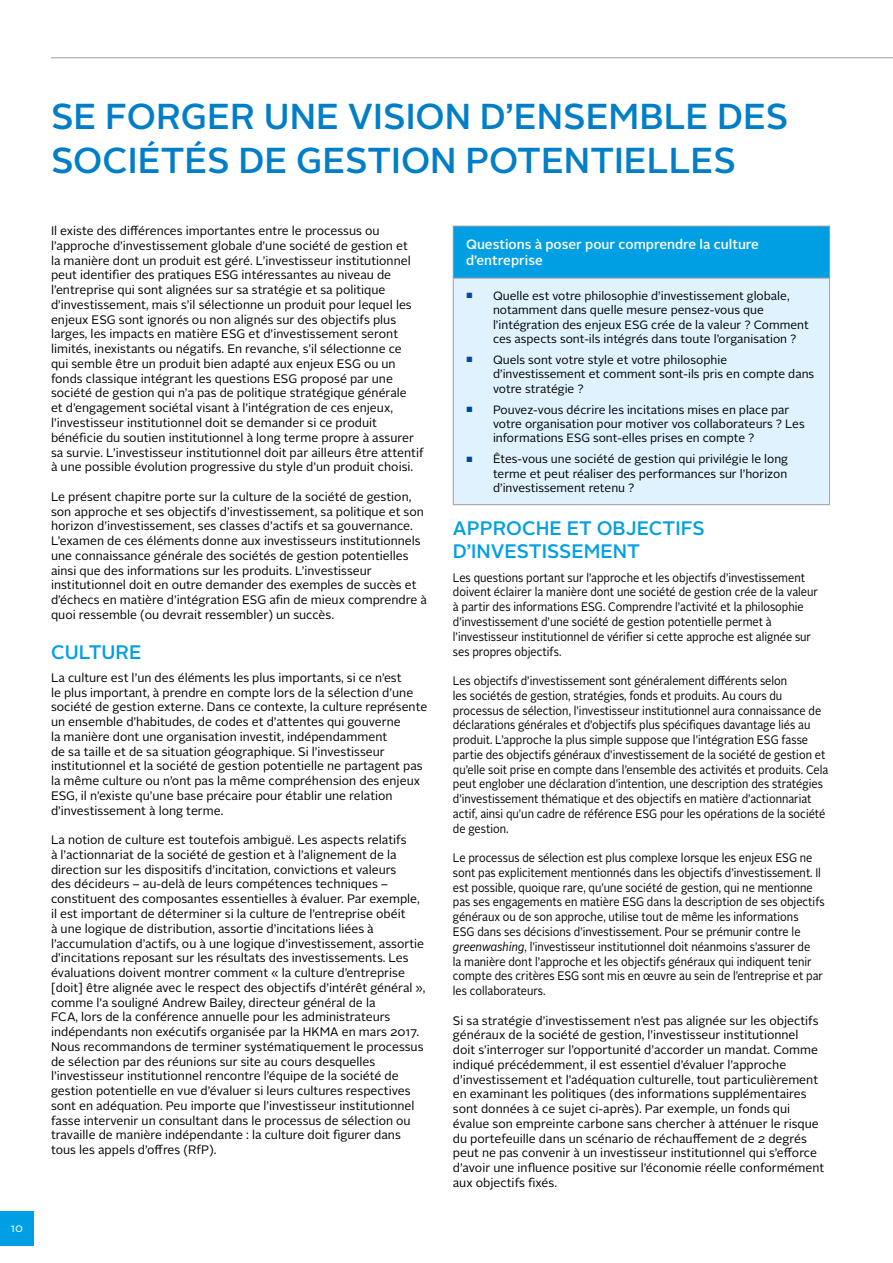
<style>
.page{position:relative;width:893px;height:1263px;background:#fff}
.page>*{position:absolute;margin:0;border:0;box-sizing:border-box;transform-origin:0 0}
._1_Title{font:500 36px/43.2px "Alright Sans";color:#007ec7}
._5_Paragraph_Subtitl{font:500 19.5px/23.4px "Alright Sans";color:#009fe3}
._5_Paragraph_Subtitl-2{font:500 13.5px/16.2px "Alright Sans";color:#fff}
._2_Body{font:12.3px/14.7px "Alright Sans";color:#000}
._2_Body-2{font:12.3px/14.7px "Alright Sans";color:#000;scale:.9 1}
.t1{font:12px/14.4px "Alright Sans";color:#000}
.t2{font:12px "Alright Sans";color:#fff}
.s1{font-size:7.5px;color:#00489a}
.s2{font-style:italic}
</style>
<div class="page">
<hr style="left:51px;top:57px;width:842px;height:1px;background:#9d9d9c">
<div style="left:0;top:1212px;width:34px;height:34px;background:#009fe3"></div>
<div style="left:453px;top:226px;width:377px;height:52px;background:#009fe3"></div>
<div style="left:453px;top:278px;width:377px;height:227px;background:#dff2fd"></div>
<hr style="left:453px;top:226px;width:377px;height:1px;background:#9d9d9c">
<hr style="left:453px;top:226px;width:1px;height:52px;background:#9d9d9c">
<hr style="left:829px;top:226px;width:1px;height:52px;background:#9d9d9c">
<hr style="left:453px;top:278px;width:377px;height:1px;background:#9d9d9c">
<hr style="left:453px;top:278px;width:1px;height:226px;background:#9d9d9c">
<hr style="left:829px;top:278px;width:1px;height:226px;background:#9d9d9c">
<hr style="left:453px;top:504px;width:377px;height:1px;background:#9d9d9c">
<p class="t2" style="left:11px;top:1220px;width:14px">10</p>
<p class="_1_Title" style="left:51px;top:96px;width:739px">SE FORGER UNE VISION D’ENSEMBLE DES<br>SOCIÉTÉS DE GESTION POTENTIELLES</p>
<p class="_2_Body" style="left:51px;top:224px;width:374px">Il existe des différences importantes entre le processus ou l’approche d’investissement globale d’une société de gestion et<br>la manière dont un produit est géré. L’investisseur institutionnel peut identifier des pratiques ESG intéressantes au niveau de l’entreprise qui sont alignées sur sa stratégie et sa politique d’investissement, mais s’il sélectionne un produit pour lequel les enjeux ESG sont ignorés ou non alignés sur des objectifs plus larges, les impacts en matière ESG et d’investissement seront limités, inexistants ou négatifs. En revanche, s’il sélectionne ce<br>qui semble être un produit bien adapté aux enjeux ESG ou un fonds classique intégrant les questions ESG proposé par une société de gestion qui n’a pas de politique stratégique générale<br>et d’engagement sociétal visant à l’intégration de ces enjeux, l’investisseur institutionnel doit se demander si ce produit bénéficie du soutien institutionnel à long terme propre à assurer sa survie. L’investisseur institutionnel doit par ailleurs être attentif à une possible évolution progressive du style d’un produit choisi.</p>
<p class="_2_Body" style="left:51px;top:489px;width:377px">Le présent chapitre porte sur la culture de la société de gestion, son approche et ses objectifs d’investissement, sa politique et son horizon d’investissement, ses classes d’actifs et sa gouvernance.<br>L’examen de ces éléments donne aux investisseurs institutionnels une connaissance générale des sociétés de gestion potentielles ainsi que des informations sur les produits. L’investisseur institutionnel doit en outre demander des exemples de succès et d’échecs en matière d’intégration ESG afin de mieux comprendre à quoi ressemble (ou devrait ressembler) un succès.</p>
<p class="_5_Paragraph_Subtitl" style="left:51px;top:640px;width:92px">CULTURE</p>
<p class="_2_Body" style="left:51px;top:670px;width:378px">La culture est l’un des éléments les plus importants, si ce n’est<br>le plus important, à prendre en compte lors de la sélection d’une société de gestion externe. Dans ce contexte, la culture représente un ensemble d’habitudes, de codes et d’attentes qui gouverne<br>la manière dont une organisation investit, indépendamment<br>de sa taille et de sa situation géographique. Si l’investisseur institutionnel et la société de gestion potentielle ne partagent pas la même culture ou n’ont pas la même compréhension des enjeux ESG, il n’existe qu’une base précaire pour établir une relation d’investissement à long terme.</p>
<p class="_2_Body" style="left:51px;top:833px;width:376px">La notion de culture est toutefois ambiguë. Les aspects relatifs<br>à l’actionnariat de la société de gestion et à l’alignement de la direction sur les dispositifs d’incitation, convictions et valeurs<br>des décideurs – au-delà de leurs compétences techniques – constituent des composantes essentielles à évaluer. Par exemple, il est important de déterminer si la culture de l’entreprise obéit<br>à une logique de distribution, assortie d’incitations liées à l’accumulation d’actifs, ou à une logique d’investissement, assortie d’incitations reposant sur les résultats des investissements. Les évaluations doivent montrer comment « la culture d’entreprise [doit] être alignée avec le respect des objectifs d’intérêt général », comme l’a souligné Andrew Bailey, directeur général de la<br>FCA, lors de la conférence annuelle pour les administrateurs indépendants non exécutifs organisée par la HKMA en mars 2017.<br>Nous recommandons de terminer systématiquement le processus de sélection par des réunions sur site au cours desquelles l’investisseur institutionnel rencontre l’équipe de la société de gestion potentielle en vue d’évaluer si leurs cultures respectives sont en adéquation. Peu importe que l’investisseur institutionnel fasse intervenir un consultant dans le processus de sélection ou travaille de manière indépendante : la culture doit figurer dans tous les appels d’offres (RfP).</p>
<p class="_5_Paragraph_Subtitl-2" style="left:466px;top:236px;width:295px">Questions à poser pour comprendre la culture d’entreprise</p>
<p class="t1" style="left:493px;top:289px;width:317px;text-indent:-27px"><span class="s1">■</span> Quelle est votre philosophie d’investissement globale, notamment dans quelle mesure pensez-vous que l’intégration des enjeux ESG crée de la valeur ? Comment ces aspects sont-ils intégrés dans toute l’organisation ?</p>
<p class="t1" style="left:493px;top:353px;width:323px;text-indent:-27px"><span class="s1">■</span> Quels sont votre style et votre philosophie d’investissement et comment sont-ils pris en compte dans votre stratégie ?</p>
<p class="t1" style="left:493px;top:402px;width:313px;text-indent:-27px"><span class="s1">■</span> Pouvez-vous décrire les incitations mises en place par votre organisation pour motiver vos collaborateurs ? Les informations ESG sont-elles prises en compte ?</p>
<p class="t1" style="left:493px;top:452px;width:297px;text-align:justify;text-indent:-27px"><span class="s1">■</span> Êtes-vous une société de gestion qui privilégie le long terme et peut réaliser des performances sur l’horizon d’investissement retenu ?</p>
<p class="_5_Paragraph_Subtitl" style="left:453px;top:517px;width:253px">APPROCHE ET OBJECTIFS<br>D’INVESTISSEMENT</p>
<p class="_2_Body-2" style="left:453px;top:570px;width:407px">Les questions portant sur l’approche et les objectifs d’investissement doivent éclairer la manière dont une société de gestion crée de la valeur à partir des informations ESG. Comprendre l’activité et la philosophie d’investissement d’une société de gestion potentielle permet à l’investisseur institutionnel de vérifier si cette approche est alignée sur ses propres objectifs.</p>
<p class="_2_Body-2" style="left:453px;top:674px;width:419px">Les objectifs d’investissement sont généralement différents selon<br>les sociétés de gestion, stratégies, fonds et produits. Au cours du processus de sélection, l’investisseur institutionnel aura connaissance de déclarations générales et d’objectifs plus spécifiques davantage liés au produit. L’approche la plus simple suppose que l’intégration ESG fasse partie des objectifs généraux d’investissement de la société de gestion et qu’elle soit prise en compte dans l’ensemble des activités et produits. Cela peut englober une déclaration d’intention, une description des stratégies d’investissement thématique et des objectifs en matière d’actionnariat actif, ainsi qu’un cadre de référence ESG pour les opérations de la société de gestion.</p>
<p class="_2_Body-2" style="left:453px;top:851px;width:415px">Le processus de sélection est plus complexe lorsque les enjeux ESG ne sont pas explicitement mentionnés dans les objectifs d’investissement. Il est possible, quoique rare, qu’une société de gestion, qui ne mentionne pas ses engagements en matière ESG dans la description de ses objectifs généraux ou de son approche, utilise tout de même les informations<br>ESG dans ses décisions d’investissement. Pour se prémunir contre le <span class="s2">greenwashing</span>, l’investisseur institutionnel doit néanmoins s’assurer de<br>la manière dont l’approche et les objectifs généraux qui indiquent tenir compte des critères ESG sont mis en œuvre au sein de l’entreprise et par les collaborateurs.</p>
<p class="_2_Body" style="left:453px;top:1013px;width:373px">Si sa stratégie d’investissement n’est pas alignée sur les objectifs généraux de la société de gestion, l’investisseur institutionnel<br>doit s’interroger sur l’opportunité d’accorder un mandat. Comme indiqué précédemment, il est essentiel d’évaluer l’approche d’investissement et l’adéquation culturelle, tout particulièrement en examinant les politiques (des informations supplémentaires sont données à ce sujet ci-après). Par exemple, un fonds qui évalue son empreinte carbone sans chercher à atténuer le risque du portefeuille dans un scénario de réchauffement de 2 degrés peut ne pas convenir à un investisseur institutionnel qui s’efforce d’avoir une influence positive sur l’économie réelle conformément aux objectifs fixés.</p>
</div>
